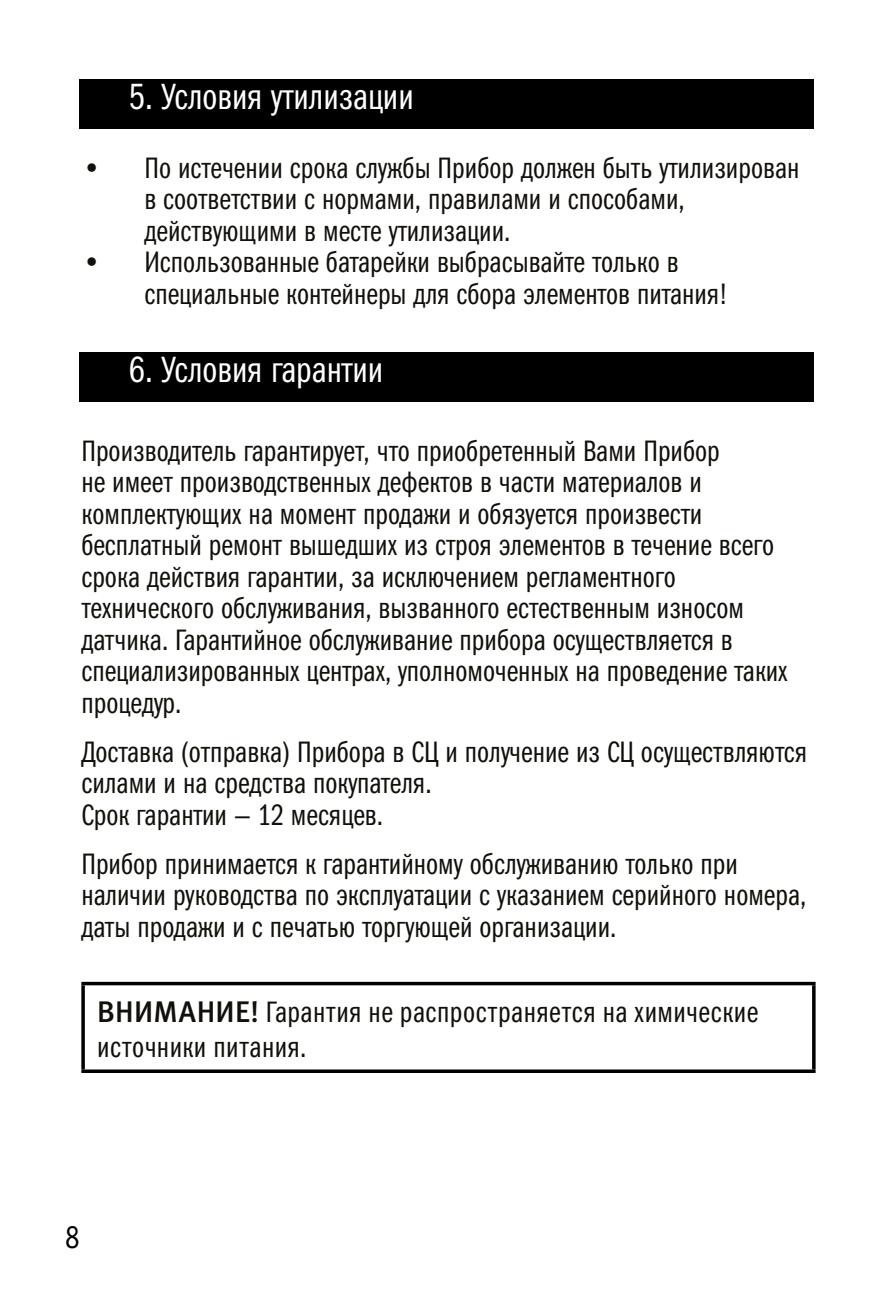
<style>
.page{position:relative;width:893px;height:1290px;background:#fff}
.page>*{position:absolute;margin:0;border:0;box-sizing:border-box;transform-origin:0 0}
.t1{font:36.75px "Franklin Gothic Book Cmp C";color:#fff}
.t2{font:31.5px "Franklin Gothic Book Cmp C";color:#000}
.t3{font:29.75px/31.5px "Franklin Gothic Book Cmp C";color:#12100b}
.t4{font:29.75px/35.7px "Franklin Gothic Book Cmp C";letter-spacing:.02em;color:#12100b}
.s1{font-family:"Meta Medium LFC"}
</style>
<div class="page">
<div style="left:79px;top:352px;width:735px;height:49px;background:#000"></div>
<hr style="left:81px;top:982px;width:735px;height:3px;background:#000">
<svg style="left:81px;top:985px;width:4px;height:84px"></svg>
<svg style="left:812px;top:985px;width:4px;height:84px"></svg>
<svg style="left:81px;top:1069px;width:735px;height:4px;background:#1f1f1f"></svg>
<div style="left:79px;top:79px;width:735px;height:50px;background:#000"></div>
<p class="t1" style="left:129px;top:76px;width:286px">5. Условия утилизации</p>
<p class="t3" style="left:144px;top:152px;width:657px;text-indent:-63px">• По истечении срока службы Прибор должен быть утилизирован в соответствии с нормами, правилами и способами, действующими в месте утилизации.</p>
<p class="t3" style="left:144px;top:246px;width:585px;text-indent:-63px">• Использованные батарейки выбрасывайте только в специальные контейнеры для сбора элементов питания!</p>
<p class="t1" style="left:129px;top:349px;width:256px">6. Условия гарантии</p>
<p class="t3" style="left:81px;top:434px;width:708px">Производитель гарантирует, что приобретенный Вами Прибор<br>не имеет производственных дефектов в части материалов и комплектующих на момент продажи и обязуется произвести бесплатный ремонт вышедших из строя элементов в течение всего срока действия гарантии, за исключением регламентного технического обслуживания, вызванного естественным износом датчика. Гарантийное обслуживание прибора осуществляется в специализированных центрах, уполномоченных на проведение таких процедур.</p>
<p class="t3" style="left:81px;top:735px;width:727px">Доставка (отправка) Прибора в СЦ и получение из СЦ осуществляются силами и на средства покупателя.<br>Срок гарантии — 12 месяцев.</p>
<p class="t3" style="left:81px;top:848px;width:727px">Прибор принимается к гарантийному обслуживанию только при наличии руководства по эксплуатации с указанием серийного номера, даты продажи и с печатью торгующей организации.</p>
<p class="t4" style="left:97px;top:993px;width:663px"><span class="s1">ВНИМАНИЕ!</span> Гарантия не распространяется на химические источники питания.</p>
<p class="t2" style="left:66px;top:1220px;width:15px">8</p>
</div>
